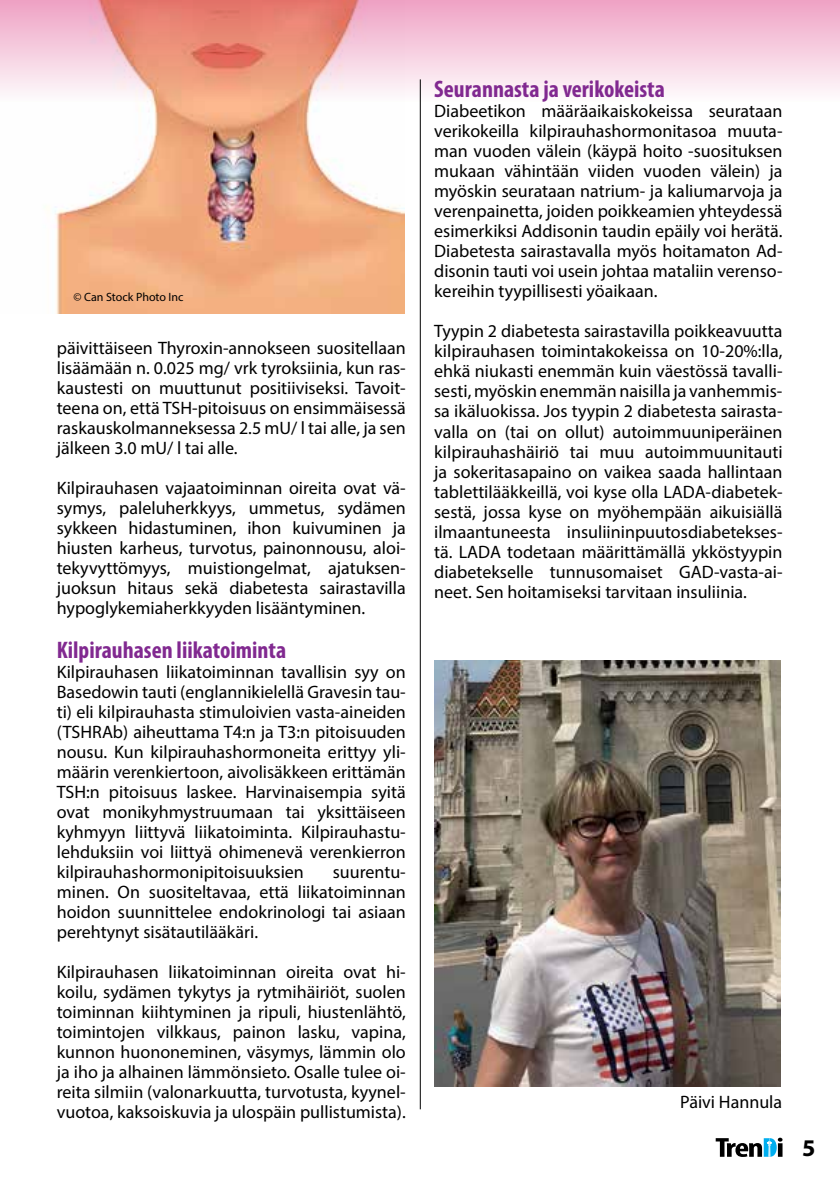
<style>
.page{position:relative;width:840px;height:1191px;background:#fff}
.page>*{position:absolute;margin:0;border:0;box-sizing:border-box;transform-origin:0 0}
.t1{font:700 condensed 24px "Myriad Pro";color:#812990}
.t2{font:700 24px "Myriad Pro";color:#000}
.t3{font:18px/20px "Myriad Pro";color:#000;text-align:justify}
.t4{font:12px "Myriad Pro";color:#000}
</style>
<div class="page">
<svg style="left:715px;top:1137px;width:67px;height:20px"></svg>
<svg style="left:405px;top:0;width:434px;height:102px"></svg>
<hr style="left:419px;top:79px;width:1px;height:1030px;background:#000">
<img style="left:0;top:0;width:405px;height:313px">
<img style="left:434px;top:660px;width:346px;height:426px">
<p class="t4" style="left:73px;top:289px;width:112px">© Can Stock Photo Inc</p>
<p class="t3" style="left:57px;top:337px;width:350px">päivittäiseen Thyroxin-annokseen suositellaan lisäämään n. 0.025 mg/ vrk tyroksiinia, kun ras&shy;kaustesti on muuttunut positiiviseksi. Tavoit&shy;teena on, että TSH-pitoisuus on ensimmäisessä raskauskolmanneksessa 2.5 mU/ l tai alle, ja sen jälkeen 3.0 mU/ l tai alle.</p>
<p class="t3" style="left:57px;top:477px;width:350px">Kilpirauhasen vajaatoiminnan oireita ovat vä&shy;symys, paleluherkkyys, ummetus, sydämen sykkeen hidastuminen, ihon kuivuminen ja hiusten karheus, turvotus, painonnousu, aloi&shy;tekyvyttömyys, muistiongelmat, ajatuksen&shy;juoksun hitaus sekä diabetesta sairastavilla hypoglykemiaherkkyyden lisääntyminen.</p>
<h1 class="t1" style="left:57px;top:636px;width:231px">Kilpirauhasen liikatoiminta</h1>
<p class="t3" style="left:57px;top:661px;width:350px">Kilpirauhasen liikatoiminnan tavallisin syy on Basedowin tauti (englannikielellä Gravesin tau&shy;ti) eli kilpirauhasta stimuloivien vasta-aineiden (TSHRAb) aiheuttama T4:n ja T3:n pitoisuuden nousu. Kun kilpirauhashormoneita erittyy yli&shy;määrin verenkiertoon, aivolisäkkeen erittämän TSH:n pitoisuus laskee. Harvinaisempia syitä ovat monikyhmystruumaan tai yksittäiseen kyhmyyn liittyvä liikatoiminta. Kilpirauhastu&shy;lehduksiin voi liittyä ohimenevä verenkierron kilpirauhashormonipitoisuuksien</p>
<p class="t3" style="left:57px;top:861px;width:350px;text-indent:276px">suurentu&shy;minen. On suositeltavaa, että liikatoiminnan hoidon suunnittelee endokrinologi tai asiaan perehtynyt sisätautilääkäri.</p>
<p class="t3" style="left:57px;top:961px;width:350px">Kilpirauhasen liikatoiminnan oireita ovat hi&shy;koilu, sydämen tykytys ja rytmihäiriöt, suolen toiminnan kiihtyminen ja ripuli, hiustenlähtö, toimintojen vilkkaus, painon lasku, vapina, kunnon huononeminen, väsymys, lämmin olo ja iho ja alhainen lämmönsieto. Osalle tulee oi&shy;reita silmiin (valonarkuutta, turvotusta, kyynel&shy;vuotoa, kaksoiskuvia ja ulospäin pullistumista).</p>
<h1 class="t1" style="left:434px;top:76px;width:232px">Seurannasta ja verikokeista</h1>
<p class="t3" style="left:434px;top:101px;width:349px">Diabeetikon määräaikaiskokeissa seurataan verikokeilla kilpirauhashormonitasoa muuta&shy;man vuoden välein (käypä hoito -suosituksen mukaan vähintään viiden vuoden välein) ja myöskin seurataan natrium- ja kaliumarvoja ja verenpainetta, joiden poikkeamien yhteydessä esimerkiksi Addisonin taudin epäily voi herätä.<br>Diabetesta sairastavalla myös hoitamaton Ad&shy;disonin tauti voi usein johtaa mataliin verenso&shy;kereihin tyypillisesti yöaikaan.</p>
<p class="t3" style="left:434px;top:321px;width:349px">Tyypin 2 diabetesta sairastavilla poikkeavuutta kilpirauhasen toimintakokeissa on 10-20%:lla, ehkä niukasti enemmän kuin väestössä tavalli&shy;sesti, myöskin enemmän naisilla ja vanhemmis&shy;sa ikäluokissa. Jos tyypin 2 diabetesta sairasta&shy;valla on (tai on ollut) autoimmuuniperäinen kilpirauhashäiriö tai muu autoimmuunitauti ja sokeritasapaino on vaikea saada hallintaan tablettilääkkeillä, voi kyse olla LADA-diabetek&shy;sestä, jossa kyse on myöhempään aikuisiällä ilmaantuneesta insuliininpuutosdiabetekses&shy;tä. LADA todetaan määrittämällä ykköstyypin diabetekselle tunnusomaiset GAD-vasta-ai&shy;neet. Sen hoitamiseksi tarvitaan insuliinia.</p>
<p class="t3" style="left:679px;top:1091px;width:103px">Päivi Hannula</p>
<h1 class="t2" style="left:801px;top:1134px;width:15px">5</h1>
</div>
